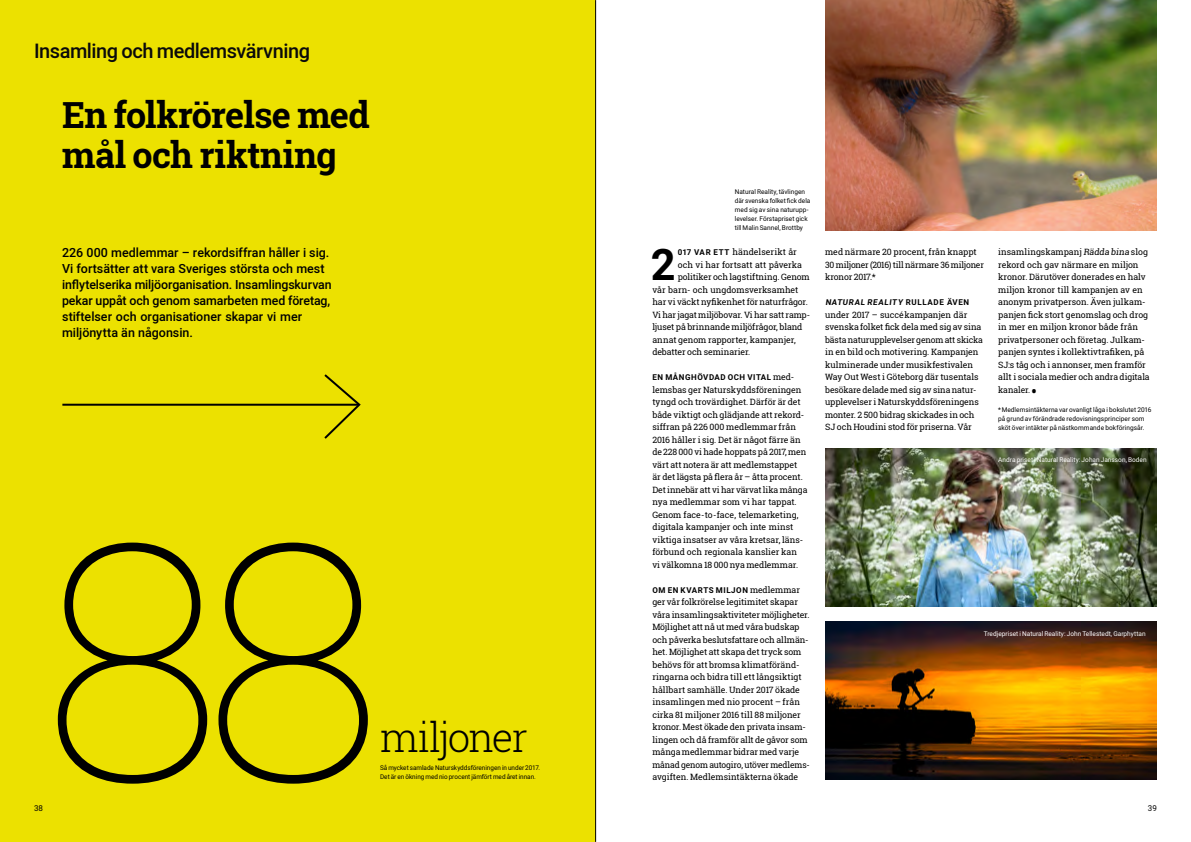
<style>
.page{position:relative;width:1191px;height:842px;background:#fff}
.page>*{position:absolute;margin:0;border:0;box-sizing:border-box;transform-origin:0 0}
.t1{font:700 43.2px "Roboto PRINT";color:#000}
.t2{font:300 40px "Roboto Slab PRINT";letter-spacing:-.04em;color:#000}
.t3{font:700 36px/40px "Roboto Slab PRINT";letter-spacing:-.02em;color:#000}
.t4{font:500 20px "Roboto PRINT";letter-spacing:-.02em;color:#0a0a0b}
.t5{font:500 12.5px/16px "Roboto PRINT";letter-spacing:-.005em;color:#000}
.t6{font:8.7px/12.5px "Roboto Slab PRINT";letter-spacing:-.005em;color:#000}
.t7{font:700 8px "Roboto PRINT";letter-spacing:.07em;color:#000}
.t8{font:8px "Roboto PRINT";color:#000}
.t9{font:6.5px/9px "Roboto PRINT";letter-spacing:.005em;color:#000}
.t10{font:6.5px "Roboto PRINT";letter-spacing:.005em;color:#fff}
.s1{font-family:"Roboto PRINT";font-weight:700;font-size:8px}
.s2{font-size:18px}
.s3{font-family:"Roboto Slab PRINT";font-weight:400;font-size:8.7px}
</style>
<div class="page">
<div style="left:0;top:0;width:595px;height:842px;background:#ece100"></div>
<img style="left:825px;top:622px;width:332px;height:158px">
<img style="left:825px;top:0;width:332px;height:230px">
<img style="left:825px;top:449px;width:332px;height:157px">
<hr style="left:62px;top:404px;width:297px;height:2px;background:#000">
<svg style="left:322px;top:374px;width:39px;height:65px"></svg>
<svg style="left:58px;top:543px;width:310px;height:241px"></svg>
<hr style="left:595px;top:0;width:1px;height:842px;background:#000">
<h3 class="t4" style="left:34px;top:36px;width:277px">Insamling och medlemsvärvning</h3>
<h3 class="t3" style="left:62px;top:94px;width:309px">En folkrörelse med mål och riktning</h3>
<p class="t9" style="left:734px;top:187px;width:77px">Natural Reality, tävlingen där svenska folket fick dela med sig av sina naturupp&shy;levelser. Förstapriset gick till Malin Sannel, Brottby</p>
<p class="t8" style="left:34px;top:802px;width:11px">38</p>
<p class="t5" style="left:62px;top:244px;width:271px">226 000 medlemmar – rekordsiffran håller i sig.<br>Vi fortsätter att vara Sveriges största och mest inflytelserika miljöorganisation. Insamlingskurvan pekar uppåt och genom samarbeten med företag, stiftelser och organisationer skapar vi mer miljönytta än någonsin.</p>
<p class="t6" style="left:825px;top:246px;width:160px">med närmare 20 procent, från knappt<br>30 miljoner (2016) till närmare 36 miljoner kronor 2017.*</p>
<h1 class="t1" style="left:651px;top:234px;width:26px">2</h1>
<p class="t6" style="left:677px;top:246px;width:121px"><span class="s1">017 VAR ETT</span> händelserikt år</p>
<p class="t6" style="left:998px;top:246px;width:153px">insamlingskampanj Rädda bina slog rekord och gav närmare en miljon kronor. Därutöver donerades en halv miljon kronor till kampanjen av en anonym privatperson. Även julkam&shy;panjen fick stort genomslag och drog in mer en miljon kronor både från privatpersoner och företag. Julkam&shy;panjen syntes i kollektivtrafiken, på SJ:s tåg och i annonser, men framför allt i sociala medier och andra digitala kanaler. <span class="s2">•</span></p>
<p class="t9" style="left:998px;top:405px;width:155px">*Medlemsintäkterna var ovanligt låga i bokslutet 2016 på grund av förändrade redovisningsprinciper som sköt över intäkter på nästkommande bokföringsår.</p>
<p class="t6" style="left:677px;top:258px;width:126px">och vi har fortsatt att påverka</p>
<p class="t6" style="left:677px;top:271px;width:134px">politiker och lagstiftning. Genom</p>
<p class="t6" style="left:652px;top:283px;width:147px">vår barn- och ungdomsverksamhet</p>
<p class="t6" style="left:652px;top:296px;width:157px">har vi väckt nyfikenhet för naturfrågor.</p>
<p class="t6" style="left:652px;top:308px;width:159px">Vi har jagat miljöbovar. Vi har satt ramp-</p>
<p class="t6" style="left:652px;top:321px;width:152px">ljuset på brinnande miljöfrågor, bland</p>
<p class="t6" style="left:652px;top:333px;width:145px">annat genom rapporter, kampanjer,</p>
<p class="t6" style="left:652px;top:346px;width:99px">debatter och seminarier.</p>
<p class="t7" style="left:652px;top:372px;width:143px">EN MÅNGHÖVDAD OCH VITAL <span class="s3">med-</span></p>
<p class="t6" style="left:652px;top:383px;width:157px">lemsbas ger Naturskyddsföreningen tyngd och trovärdighet. Därför är det både viktigt och glädjande att rekord&shy;siffran på 226 000 medlemmar från 2016 håller i sig. Det är något färre än de 228 000 vi hade hoppats på 2017, men värt att notera är att medlemstappet är det lägsta på flera år – åtta procent.<br>Det innebär att vi har värvat lika många nya medlemmar som vi har tappat.<br>Genom face-to-face, telemarketing, digitala kampanjer och inte minst viktiga insatser av våra kretsar, läns&shy;förbund och regionala kanslier kan<br>vi välkomna 18 000 nya medlemmar.</p>
<p class="t7" style="left:652px;top:584px;width:149px">OM EN KVARTS MILJON <span class="s3">medlemmar</span></p>
<p class="t6" style="left:652px;top:596px;width:159px">ger vår folkrörelse legitimitet skapar våra insamlingsaktiviteter möjligheter.<br>Möjlighet att nå ut med våra budskap och påverka beslutsfattare och allmän&shy;het. Möjlighet att skapa det tryck som behövs för att bromsa klimatföränd&shy;ringarna och bidra till ett långsiktigt hållbart samhälle. Under 2017 ökade insamlingen med nio procent – från cirka 81 miljoner 2016 till 88 miljoner kronor. Mest ökade den privata insam&shy;lingen och då framför allt de gåvor som många medlemmar bidrar med varje månad genom autogiro, utöver medlems&shy;avgiften. Medlemsintäkterna ökade</p>
<p class="t7" style="left:825px;top:297px;width:145px">NATURAL REALITY R U L L A D E ÄV E N</p>
<p class="t6" style="left:825px;top:308px;width:159px">under 2017 – succékampanjen där svenska folket fick dela med sig av sina bästa naturupplevelser genom att skicka in en bild och motivering. Kampanjen kulminerade under musikfestivalen Way Out West i Göteborg där tusentals besökare delade med sig av sina natur&shy;upplevelser i Naturskyddsföreningens monter. 2 500 bidrag skickades in och SJ och Houdini stod för priserna. Vår</p>
<p class="t10" style="left:998px;top:455px;width:150px">Andra priset i Natural Reality: Johan Jansson, Boden</p>
<p class="t10" style="left:984px;top:629px;width:163px">Tredjepriset i Natural Reality: John Tellestedt, Garphyttan</p>
<h2 class="t2" style="left:380px;top:710px;width:149px">miljoner</h2>
<p class="t9" style="left:380px;top:763px;width:162px">Så mycket samlade Naturskyddsföreningen in under 2017.<br>Det är en ökning med nio procent jämfört med året innan.</p>
<p class="t8" style="left:1147px;top:802px;width:11px">39</p>
</div>
